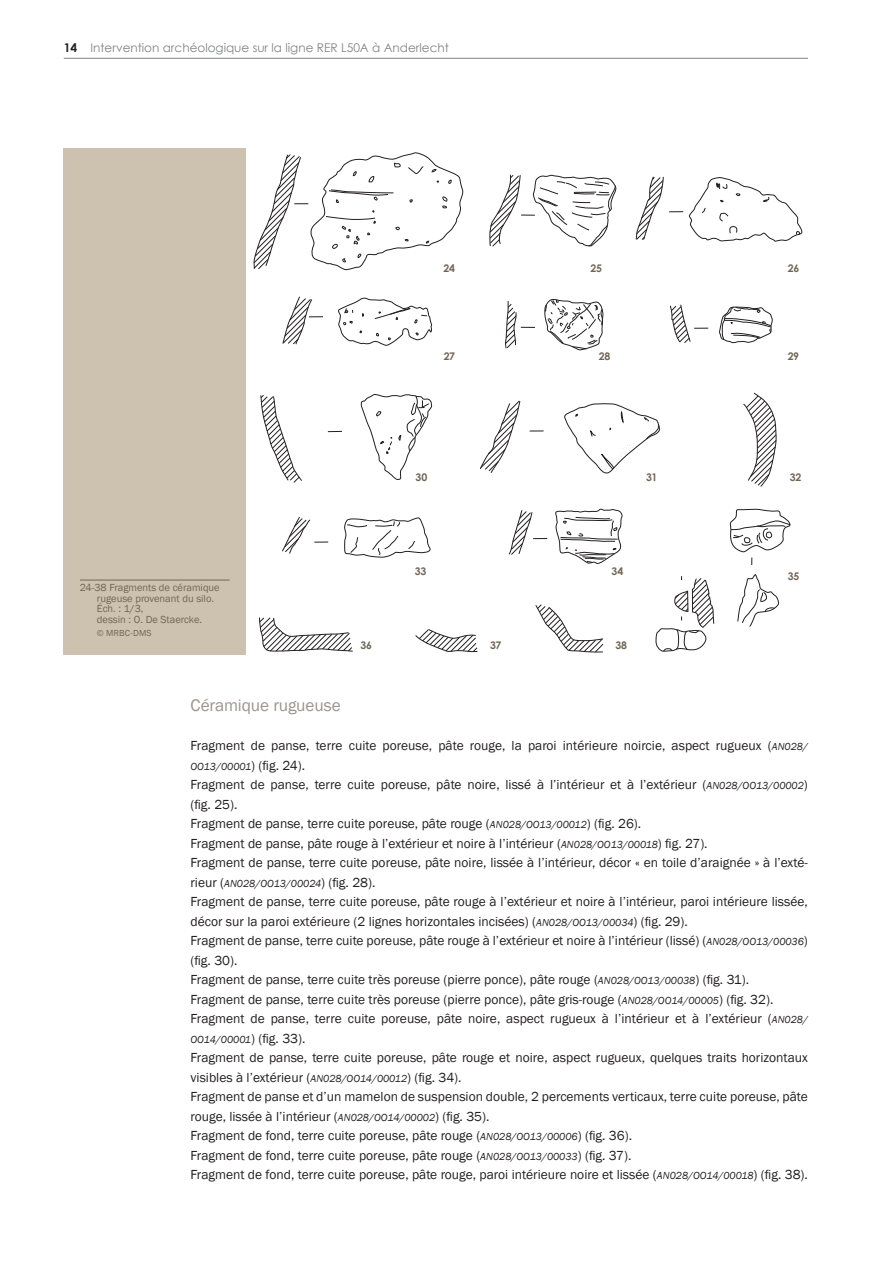
<style>
.page{position:relative;width:893px;height:1263px;background:#fff}
.page>*{position:absolute;margin:0;border:0;box-sizing:border-box;transform-origin:0 0}
.t1{font:17.25px "Franklin Gothic";letter-spacing:-.005em;color:#9d948c}
.t2{font:13.5px/19.5px "Franklin Gothic";color:#231f20}
.t3{font:12px "Century Gothic";color:#808285}
.t4{font:10.5px/10.5px "Franklin Gothic";color:#716557}
.t5{font:italic 10.5px "Franklin Gothic";color:#231f20}
.t6{font:700 10.5px "Century Gothic";letter-spacing:-.02em;color:#716557}
.t7{font:9px "Franklin Gothic";color:#716557}
.s1{font-weight:700;color:#231f20}
.s2{font-style:italic;font-size:10.5px}
.s3{font-style:normal;font-size:13.5px}
</style>
<div class="page">
<hr style="left:64px;top:58px;width:744px;height:1px;background:#808285">
<svg style="left:254px;top:152px;width:209px;height:118px"></svg>
<svg style="left:489px;top:174px;width:128px;height:73px"></svg>
<svg style="left:635px;top:176px;width:48px;height:64px"></svg>
<svg style="left:689px;top:177px;width:114px;height:65px"></svg>
<svg style="left:282px;top:296px;width:41px;height:49px"></svg>
<svg style="left:338px;top:297px;width:95px;height:49px"></svg>
<svg style="left:505px;top:301px;width:30px;height:48px"></svg>
<svg style="left:544px;top:299px;width:60px;height:51px"></svg>
<svg style="left:670px;top:304px;width:38px;height:39px"></svg>
<svg style="left:719px;top:306px;width:54px;height:38px"></svg>
<svg style="left:260px;top:395px;width:42px;height:88px"></svg>
<svg style="left:328px;top:431px;width:14px;height:1px"></svg>
<svg style="left:360px;top:394px;width:73px;height:86px"></svg>
<svg style="left:480px;top:400px;width:41px;height:73px"></svg>
<svg style="left:530px;top:430px;width:14px;height:1px"></svg>
<svg style="left:564px;top:403px;width:96px;height:71px"></svg>
<svg style="left:743px;top:392px;width:34px;height:95px"></svg>
<svg style="left:282px;top:517px;width:46px;height:37px"></svg>
<svg style="left:344px;top:517px;width:87px;height:41px"></svg>
<svg style="left:508px;top:510px;width:39px;height:45px"></svg>
<svg style="left:555px;top:508px;width:68px;height:56px"></svg>
<svg style="left:737px;top:574px;width:42px;height:53px"></svg>
<svg style="left:655px;top:576px;width:59px;height:76px"></svg>
<svg style="left:729px;top:509px;width:62px;height:43px"></svg>
<svg style="left:259px;top:617px;width:94px;height:35px"></svg>
<svg style="left:415px;top:629px;width:63px;height:24px"></svg>
<svg style="left:535px;top:604px;width:69px;height:49px"></svg>
<div style="left:443px;top:262px;width:13px;height:13px;background:#fff"></div>
<div style="left:415px;top:471px;width:13px;height:13px;background:#fff"></div>
<div style="left:645px;top:471px;width:13px;height:13px;background:#fff"></div>
<div style="left:64px;top:149px;width:182px;height:506px;background:#cdc1af"></div>
<hr style="left:80px;top:580px;width:150px;height:1px;background:#716557">
<p class="t3" style="left:64px;top:39px;width:387px"><span class="s1">14</span> Intervention archéologique sur la ligne RER L50A à Anderlecht</p>
<p class="t6" style="left:444px;top:260px;width:13px">24</p>
<p class="t6" style="left:590px;top:260px;width:13px">25</p>
<p class="t6" style="left:788px;top:260px;width:13px">26</p>
<p class="t6" style="left:444px;top:348px;width:13px">27</p>
<p class="t6" style="left:599px;top:348px;width:13px">28</p>
<p class="t6" style="left:788px;top:348px;width:13px">29</p>
<p class="t6" style="left:416px;top:469px;width:13px">30</p>
<p class="t6" style="left:646px;top:469px;width:13px">31</p>
<p class="t6" style="left:790px;top:469px;width:13px">32</p>
<p class="t4" style="left:97px;top:582px;width:124px;text-indent:-17px">24-38 Fragments de céramique rugeuse provenant du silo.<br>Éch. : 1/3,<br>dessin : O. De Staercke.</p>
<p class="t7" style="left:97px;top:627px;width:16px">© MRB</p>
<p class="t7" style="left:125px;top:627px;width:16px">C-DMS</p>
<p class="t6" style="left:415px;top:563px;width:13px">33</p>
<p class="t6" style="left:612px;top:563px;width:13px">34</p>
<p class="t6" style="left:360px;top:637px;width:13px">36</p>
<p class="t6" style="left:490px;top:637px;width:13px">37</p>
<p class="t6" style="left:615px;top:637px;width:13px">38</p>
<p class="t6" style="left:788px;top:568px;width:13px">35</p>
<p class="t1" style="left:190px;top:694px;width:152px">Céramique rugueuse</p>
<p class="t2" style="left:190px;top:736px;width:619px">Fragment de panse, terre cuite poreuse, pâte rouge, la paroi intérieure noircie, aspect rugueux (<span class="s2">AN028/</span></p>
<p class="t5" style="left:190px;top:759px;width:116px">OO13/00001<span class="s3">) (fig. 24).</span></p>
<p class="t2" style="left:190px;top:775px;width:619px">Fragment de panse, terre cuite poreuse, pâte noire, lissé à l’intérieur et à l’extérieur (<span class="s2">AN028/OO13/00002</span>) (fig. 25).<br>Fragment de panse, terre cuite poreuse, pâte rouge (<span class="s2">AN028/OO13/00012</span>) (fig. 26).<br>Fragment de panse, pâte rouge à l’extérieur et noire à l’intérieur (<span class="s2">AN028/OO13/00018</span>) fig. 27).<br>Fragment de panse, terre cuite poreuse, pâte noire, lissée à l’intérieur, décor « en toile d’araignée » à l’exté&shy;rieur (<span class="s2">AN028/OO13/00024</span>) (fig. 28).<br>Fragment de panse, terre cuite poreuse, pâte rouge à l’extérieur et noire à l’intérieur, paroi intérieure lissée, décor sur la paroi extérieure (2 lignes horizontales incisées) (<span class="s2">AN028/OO13/00034</span>) (fig. 29).<br>Fragment de panse, terre cuite poreuse, pâte rouge à l’extérieur et noire à l’intérieur (lissé) (<span class="s2">AN028/OO13/00036</span>) (fig. 30).<br>Fragment de panse, terre cuite très poreuse (pierre ponce), pâte rouge (<span class="s2">AN028/OO13/00038</span>) (fig. 31).<br>Fragment de panse, terre cuite très poreuse (pierre ponce), pâte gris-rouge (<span class="s2">AN028/OO14/00005</span>) (fig. 32).<br>Fragment de panse, terre cuite poreuse, pâte noire, aspect rugueux à l’intérieur et à l’extérieur (<span class="s2">AN028/</span></p>
<p class="t5" style="left:190px;top:1032px;width:116px">OO14/00001<span class="s3">) (fig. 33).</span></p>
<p class="t2" style="left:190px;top:1048px;width:619px">Fragment de panse, terre cuite poreuse, pâte rouge et noire, aspect rugueux, quelques traits horizontaux visibles à l’extérieur (<span class="s2">AN028/OO14/00012</span>) (fig. 34).<br>Fragment de panse et d’un mamelon de suspension double, 2 percements verticaux, terre cuite poreuse, pâte rouge, lissée à l’intérieur (<span class="s2">AN028/OO14/00002</span>) (fig. 35).<br>Fragment de fond, terre cuite poreuse, pâte rouge (<span class="s2">AN028/OO13/00006</span>) (fig. 36).<br>Fragment de fond, terre cuite poreuse, pâte rouge (<span class="s2">AN028/OO13/00033</span>) (fig. 37).<br>Fragment de fond, terre cuite poreuse, pâte rouge, paroi intérieure noire et lissée (<span class="s2">AN028/OO14/00018</span>) (fig. 38).</p>
</div>
